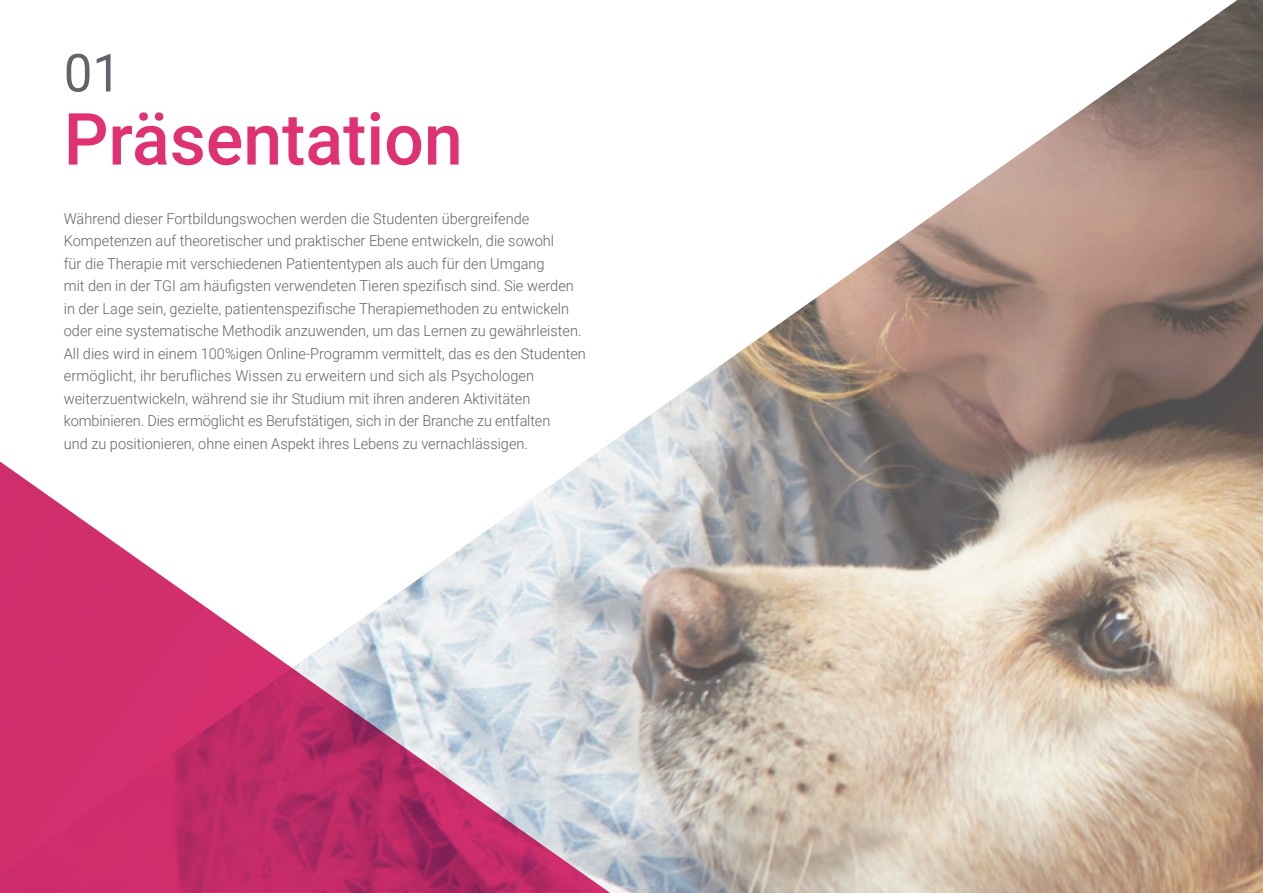
<style>
.page{position:relative;width:1263px;height:893px;background:#fff}
.page>*{position:absolute;margin:0;border:0;box-sizing:border-box;transform-origin:0 0}
.t1{font:500 72px "Roboto";color:#df3174}
.t2{font:52.5px "Roboto";color:#61646a}
.t3{font:300 15px/22.5px "Roboto";color:#61646a}
</style>
<div class="page">
<img style="left:607px;top:0;width:656px;height:893px">
<svg style="left:0;top:446px;width:640px;height:447px"></svg>
<h2 class="t2" style="left:64px;top:36px;width:59px">01</h2>
<h1 class="t1" style="left:64px;top:89px;width:400px">Präsentation</h1>
<p class="t3" style="left:64px;top:207px;width:524px">Während dieser Fortbildungswochen werden die Studenten übergreifende Kompetenzen auf theoretischer und praktischer Ebene entwickeln, die sowohl<br>für die Therapie mit verschiedenen Patiententypen als auch für den Umgang<br>mit den in der TGI am häufigsten verwendeten Tieren spezifisch sind. Sie werden in der Lage sein, gezielte, patientenspezifische Therapiemethoden zu entwickeln oder eine systematische Methodik anzuwenden, um das Lernen zu gewährleisten.<br>All dies wird in einem 100%igen Online-Programm vermittelt, das es den Studenten ermöglicht, ihr berufliches Wissen zu erweitern und sich als Psychologen weiterzuentwickeln, während sie ihr Studium mit ihren anderen Aktivitäten kombinieren. Dies ermöglicht es Berufstätigen, sich in der Branche zu entfalten<br>und zu positionieren, ohne einen Aspekt ihres Lebens zu vernachlässigen.</p>
</div>
